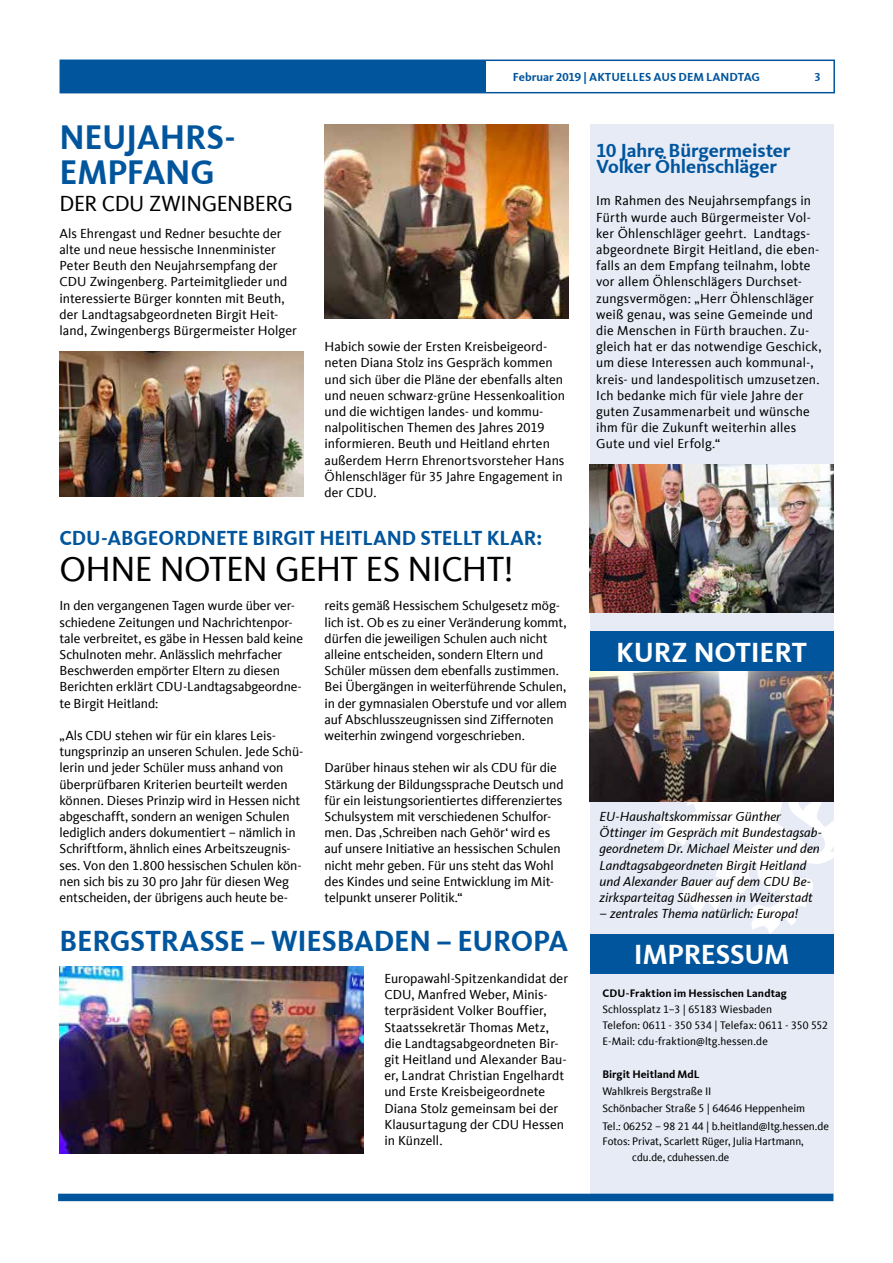
<style>
.page{position:relative;width:893px;height:1263px;background:#fff}
.page>*{position:absolute;margin:0;border:0;box-sizing:border-box;transform-origin:0 0}
.t1{font:36px "CDU Kievit Tab";letter-spacing:-.02em;color:#000}
.t2{font:700 35.25px/35.2px "CDU Kievit Tab";letter-spacing:-.01em;color:#00559d}
.t3{font:700 30px "CDU Kievit Tab";letter-spacing:-.005em;color:#00559d}
.t4{font:700 28.5px "CDU Kievit Tab";letter-spacing:-.01em;color:#fff}
.t5{font:22.5px "CDU Kievit Tab";letter-spacing:-.02em;color:#000}
.t6{font:700 21px "CDU Kievit Tab";letter-spacing:-.005em;color:#00559d}
.t7{font:700 19.5px/16.2px "CDU Kievit Tab";letter-spacing:-.01em;color:#00559d}
.t8{font:13.5px/16.2px "CDU Kievit Tab";color:#000}
.t9{font:italic 13.5px/16.2px "CDU Kievit Tab";color:#000}
.t10{font:700 12px "CDU Kievit Tab";color:#00559d}
.t11{font:11.25px/15.8px "CDU Kievit Tab";color:#000}
.t12{font:700 11.25px "CDU Kievit Tab";letter-spacing:.01em;color:#000}
</style>
<div class="page">
<div style="left:590px;top:124px;width:243px;height:1070px;background:#e7ebf6"></div>
<svg style="left:649px;top:733px;width:185px;height:201px"></svg>
<div style="left:590px;top:934px;width:243px;height:40px;background:#00559d"></div>
<div style="left:58px;top:1194px;width:775px;height:7px;background:#00559d"></div>
<div style="left:60px;top:60px;width:775px;height:33px;border:2px solid #00559d"></div>
<div style="left:60px;top:60px;width:426px;height:32px;background:#00559d"></div>
<img style="left:325px;top:124px;width:243px;height:195px">
<img style="left:60px;top:351px;width:243px;height:146px">
<img style="left:590px;top:465px;width:243px;height:147px">
<img style="left:60px;top:967px;width:303px;height:186px">
<img style="left:590px;top:671px;width:243px;height:130px">
<div style="left:590px;top:631px;width:243px;height:40px;background:#00559d"></div>
<h2 class="t2" style="left:60px;top:120px;width:178px">NEUJAHRS-<br>EMPFANG</h2>
<h3 class="t5" style="left:60px;top:191px;width:235px">DER CDU ZWINGENBERG</h3>
<p class="t8" style="left:60px;top:225px;width:239px">Als Ehrengast und Redner besuchte der alte und neue hessische Innenminister Peter Beuth den Neujahrsempfang der CDU Zwingenberg. Parteimitglieder und interessierte Bürger konnten mit Beuth, der Landtagsabgeordneten Birgit Heit&shy;land, Zwingenbergs Bürgermeister Holger</p>
<p class="t10" style="left:513px;top:70px;width:249px">Februar 2019 | AKTUELLES AUS DEM LANDTAG</p>
<p class="t10" style="left:814px;top:70px;width:8px">3</p>
<p class="t8" style="left:325px;top:339px;width:242px">Habich sowie der Ersten Kreisbeigeord&shy;neten Diana Stolz ins Gespräch kommen und sich über die Pläne der ebenfalls alten und neuen schwarz-grüne Hessenkoalition und die wichtigen landes- und kommu&shy;nalpolitischen Themen des Jahres 2019 informieren. Beuth und Heitland ehrten außerdem Herrn Ehrenortsvorsteher Hans Öhlenschläger für 35 Jahre Engagement in der CDU.</p>
<h3 class="t7" style="left:596px;top:142px;width:196px">10 Jahre Bürgermeister<br>Volker Öhlenschläger</h3>
<p class="t8" style="left:596px;top:193px;width:227px">Im Rahmen des Neujahrsempfangs in Fürth wurde auch Bürgermeister Vol&shy;ker Öhlenschläger geehrt. Landtags&shy;abgeordnete Birgit Heitland, die eben&shy;falls an dem Empfang teilnahm, lobte vor allem Öhlenschlägers Durchset&shy;zungsvermögen: „Herr Öhlenschläger weiß genau, was seine Gemeinde und die Menschen in Fürth brauchen. Zu&shy;gleich hat er das notwendige Geschick, um diese Interessen auch kommunal-, kreis- und landespolitisch umzusetzen.<br>Ich bedanke mich für viele Jahre der guten Zusammenarbeit und wünsche ihm für die Zukunft weiterhin alles Gute und viel Erfolg.“</p>
<h3 class="t6" style="left:60px;top:525px;width:484px">CDU-ABGEORDNETE BIRGIT HEITLAND STELLT KLAR:</h3>
<h1 class="t1" style="left:60px;top:548px;width:456px">OHNE NOTEN GEHT ES NICHT!</h1>
<p class="t8" style="left:60px;top:598px;width:245px">In den vergangenen Tagen wurde über ver&shy;schiedene Zeitungen und Nachrichtenpor&shy;tale verbreitet, es gäbe in Hessen bald keine Schulnoten mehr. Anlässlich mehrfacher Beschwerden empörter Eltern zu diesen Berichten erklärt CDU-Landtagsabgeordne&shy;te Birgit Heitland:</p>
<p class="t8" style="left:60px;top:727px;width:245px">„Als CDU stehen wir für ein klares Leis&shy;tungsprinzip an unseren Schulen. Jede Schü&shy;lerin und jeder Schüler muss anhand von überprüfbaren Kriterien beurteilt werden können. Dieses Prinzip wird in Hessen nicht abgeschafft, sondern an wenigen Schulen lediglich anders dokumentiert – nämlich in Schriftform, ähnlich eines Arbeitszeugnis&shy;ses. Von den 1.800 hessischen Schulen kön&shy;nen sich bis zu 30 pro Jahr für diesen Weg entscheiden, der übrigens auch heute be-</p>
<p class="t8" style="left:325px;top:598px;width:244px">reits gemäß Hessischem Schulgesetz mög&shy;lich ist. Ob es zu einer Veränderung kommt, dürfen die jeweiligen Schulen auch nicht alleine entscheiden, sondern Eltern und Schüler müssen dem ebenfalls zustimmen.<br>Bei Übergängen in weiterführende Schulen, in der gymnasialen Oberstufe und vor allem auf Abschlusszeugnissen sind Ziffernoten weiterhin zwingend vorgeschrieben.</p>
<p class="t8" style="left:325px;top:760px;width:241px">Darüber hinaus stehen wir als CDU für die Stärkung der Bildungssprache Deutsch und für ein leistungsorientiertes differenziertes Schulsystem mit verschiedenen Schulfor&shy;men. Das ‚Schreiben nach Gehör‘ wird es auf unsere Initiative an hessischen Schulen nicht mehr geben. Für uns steht das Wohl des Kindes und seine Entwicklung im Mit&shy;telpunkt unserer Politik.“</p>
<h3 class="t3" style="left:60px;top:923px;width:510px">BERGSTRASSE – WIESBADEN – EUROPA</h3>
<p class="t8" style="left:384px;top:970px;width:185px">Europawahl-Spitzenkandidat der<br>CDU, Manfred Weber, Minis&shy;terpräsident Volker Bouffier,<br>Staatssekretär Thomas Metz, die Landtagsabgeordneten Bir&shy;git Heitland und Alexander Bau&shy;er, Landrat Christian Engelhardt und Erste Kreisbeigeordnete<br>Diana Stolz gemeinsam bei der<br>Klausurtagung der CDU Hessen in Künzell.</p>
<h3 class="t4" style="left:616px;top:635px;width:192px">KURZ NOTIERT</h3>
<p class="t9" style="left:600px;top:808px;width:224px">EU-Haushaltskommissar Günther Öttinger im Gespräch mit Bundestagsab&shy;geordnetem Dr. Michael Meister und den Landtagsabgeordneten Birgit Heitland und Alexander Bauer auf dem CDU Be&shy;zirksparteitag Südhessen in Weiterstadt</p>
<p class="t9" style="left:600px;top:906px;width:200px">– zentrales Thema natürlich: Europa!</p>
<h3 class="t4" style="left:634px;top:938px;width:157px">IMPRESSUM</h3>
<p class="t12" style="left:602px;top:987px;width:186px">CDU-Fraktion im Hessischen Landtag</p>
<p class="t11" style="left:602px;top:1002px;width:227px">Schlossplatz 1–3 | 65183 Wiesbaden<br>Telefon: 0611 - 350 534 | Telefax: 0611 - 350 552<br>E-Mail: cdu-fraktion@ltg.hessen.de</p>
<p class="t12" style="left:602px;top:1067px;width:99px">Birgit Heitland MdL</p>
<p class="t11" style="left:602px;top:1083px;width:228px;line-height:17.2px">Wahlkreis Bergstraße II<br>Schönbacher Straße 5 | 64646 Heppenheim<br>Tel.: 06252 – 98 21 44 | b.heitland@ltg.hessen.de</p>
<p class="t11" style="left:632px;top:1134px;width:173px;text-indent:-30px">Fotos: Privat, Scarlett Rüger, Julia Hartmann, cdu.de, cduhessen.de</p>
</div>
